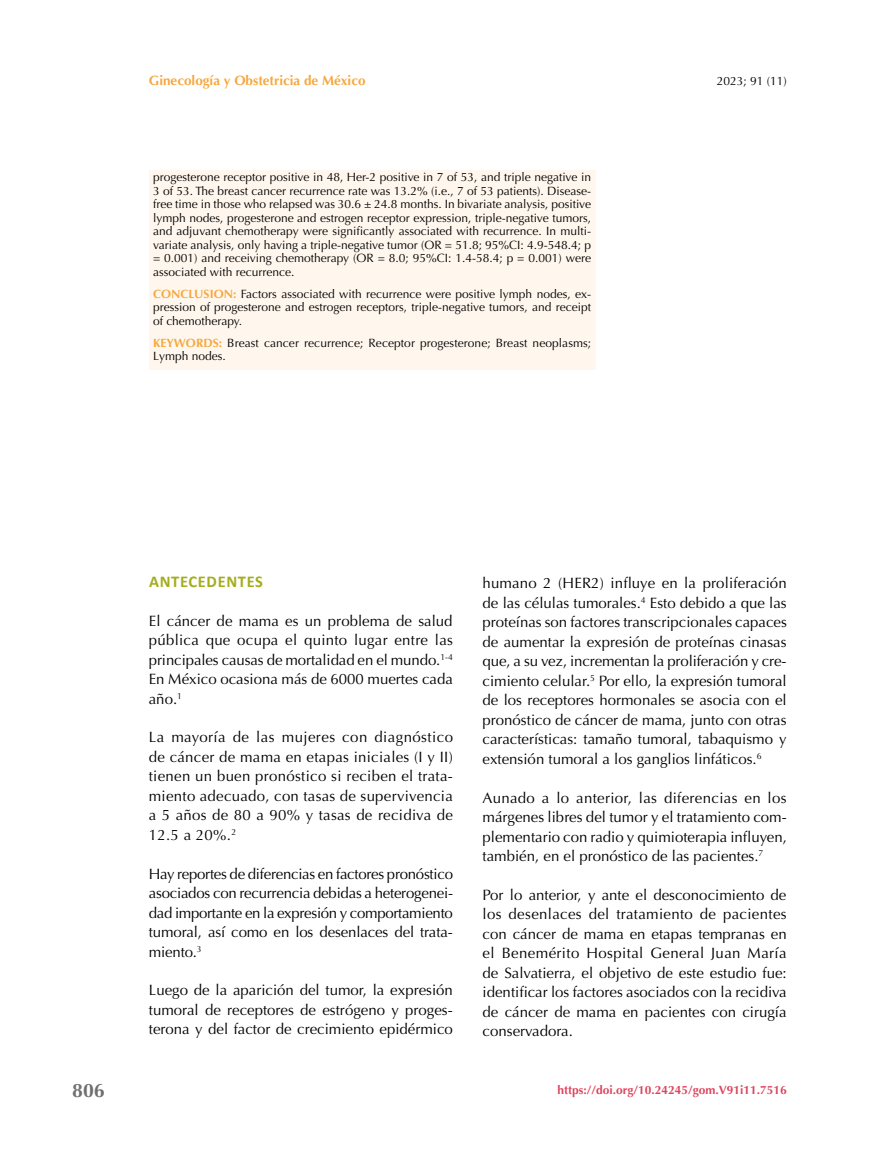
<style>
.page{position:relative;width:893px;height:1149px;background:#fff}
.page>*{position:absolute;margin:0;border:0;box-sizing:border-box;transform-origin:0 0}
.t1{font:700 19.5px "Optima";color:#706f6f}
.t2{font:700 16.5px "Calibri";letter-spacing:.04em;color:#a5ad1d}
.t3{font:15px/19.5px "Optima";color:#000;text-align:justify}
.t4{font:700 13.5px "Optima";color:#f7a73e}
.t5{font:12px/13.5px "Optima";color:#000;text-align:justify}
.t6{font:700 12px "Optima";color:#de465f}
.s1{font-weight:700;color:#f7a73e}
</style>
<div class="page">
<div style="left:149px;top:170px;width:446px;height:199px;background:#fff7ee"></div>
<p class="t4" style="left:149px;top:73px;width:218px">Ginecología y Obstetricia de México</p>
<p class="t5" style="left:153px;top:170px;width:440px">progesterone receptor positive in 48, Her-2 positive in 7 of 53, and triple negative in 3 of 53. The breast cancer recurrence rate was 13.2% (i.e., 7 of 53 patients). Disease&shy;free time in those who relapsed was 30.6 ± 24.8 months. In bivariate analysis, positive lymph nodes, progesterone and estrogen receptor expression, triple-negative tumors, and adjuvant chemotherapy were significantly associated with recurrence. In multi&shy;variate analysis, only having a triple-negative tumor (OR = 51.8; 95%CI: 4.9-548.4; p = 0.001) and receiving chemotherapy (OR = 8.0; 95%CI: 1.4-58.4; p = 0.001) were associated with recurrence.</p>
<p class="t5" style="left:153px;top:287px;width:439px"><span class="s1">CONCLUSION:</span> Factors associated with recurrence were positive lymph nodes, ex&shy;pression of progesterone and estrogen receptors, triple-negative tumors, and receipt of chemotherapy.</p>
<p class="t5" style="left:153px;top:336px;width:440px"><span class="s1">KEYWORDS:</span> Breast cancer recurrence; Receptor progesterone; Breast neoplasms;<br>Lymph nodes.</p>
<p class="t5" style="left:717px;top:74px;width:72px">2023; 91 (11)</p>
<h1 class="t1" style="left:72px;top:1079px;width:34px">806</h1>
<p class="t2" style="left:149px;top:570px;width:115px">ANTECEDENTES</p>
<p class="t3" style="left:149px;top:610px;width:306px">El cáncer de mama es un problema de salud pública que ocupa el quinto lugar entre las principales causas de mortalidad en el mundo.<sup>1-4<br></sup>En México ocasiona más de 6000 muertes cada año.<sup>1</sup></p>
<p class="t3" style="left:149px;top:727px;width:306px">La mayoría de las mujeres con diagnóstico de cáncer de mama en etapas iniciales (I y II) tienen un buen pronóstico si reciben el trata&shy;miento adecuado, con tasas de supervivencia a 5 años de 80 a 90% y tasas de recidiva de 12.5 a 20%.<sup>2</sup></p>
<p class="t3" style="left:149px;top:863px;width:306px">Hay reportes de diferencias en factores pronóstico asociados con recurrencia debidas a heterogenei&shy;dad importante en la expresión y comportamiento tumoral, así como en los desenlaces del trata&shy;miento.<sup>3</sup></p>
<p class="t3" style="left:149px;top:980px;width:306px">Luego de la aparición del tumor, la expresión tumoral de receptores de estrógeno y proges&shy;terona y del factor de crecimiento epidérmico</p>
<p class="t3" style="left:483px;top:573px;width:306px">humano 2 (HER2) influye en la proliferación de las células tumorales.<sup>4</sup> Esto debido a que las proteínas son factores transcripcionales capaces de aumentar la expresión de proteínas cinasas que, a su vez, incrementan la proliferación y cre&shy;cimiento celular.<sup>5</sup> Por ello, la expresión tumoral de los receptores hormonales se asocia con el pronóstico de cáncer de mama, junto con otras características: tamaño tumoral, tabaquismo y extensión tumoral a los ganglios linfáticos.<sup>6</sup></p>
<p class="t3" style="left:483px;top:787px;width:306px">Aunado a lo anterior, las diferencias en los márgenes libres del tumor y el tratamiento com&shy;plementario con radio y quimioterapia influyen, también, en el pronóstico de las pacientes.<sup>7</sup></p>
<p class="t3" style="left:483px;top:884px;width:306px">Por lo anterior, y ante el desconocimiento de los desenlaces del tratamiento de pacientes con cáncer de mama en etapas tempranas en el Benemérito Hospital General Juan María de Salvatierra, el objetivo de este estudio fue: identificar los factores asociados con la recidiva de cáncer de mama en pacientes con cirugía conservadora.</p>
<p class="t6" style="left:557px;top:1082px;width:231px">https://doi.org/10.24245/gom.V91i11.7516</p>
</div>
